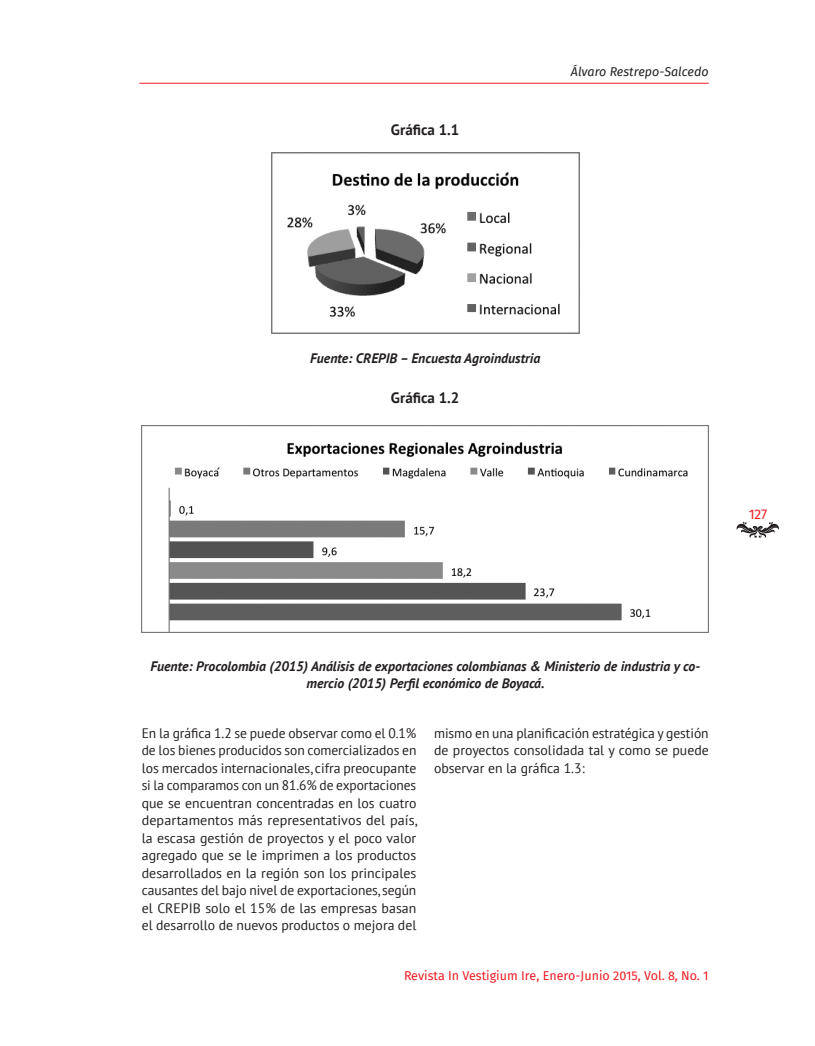
<style>
.page{position:relative;width:815px;height:1046px;background:#fff}
.page>*{position:absolute;margin:0;border:0;box-sizing:border-box;transform-origin:0 0}
.tit_tablas{font:700 15px "PT Sans";color:#231f20}
.parrafos{font:13.75px/17.5px "PT Sans";color:#231f20;text-align:justify}
.fuente_tablas{font:italic 700 13.75px/17.5px "PT Sans";color:#231f20;text-align:center}
.cabezera_izquierda{font:13.75px "Fira Sans";color:#ee1d23}
.t1{font:12.5px "Fira Sans";color:#ee1d23}
.t2{font:italic 12.5px "Fira Sans";color:#231f20}
</style>
<div class="page">
<hr style="left:139px;top:83px;width:570px;height:1px;background:#ee1d23">
<svg style="left:736px;top:521px;width:43px;height:17px"></svg>
<img style="left:271px;top:153px;width:308px;height:180px">
<img style="left:142px;top:425px;width:566px;height:207px">
<p class="tit_tablas" style="left:391px;top:120px;width:70px">Gráfica 1.1</p>
<p class="t2" style="left:571px;top:63px;width:139px">Álvaro Restrepo-Salcedo</p>
<p class="fuente_tablas" style="left:310px;top:349px;width:232px">Fuente: CREPIB – Encuesta Agroindustria</p>
<p class="tit_tablas" style="left:391px;top:388px;width:70px">Gráfica 1.2</p>
<p class="cabezera_izquierda" style="left:749px;top:504px;width:20px">127</p>
<p class="fuente_tablas" style="left:150px;top:656px;width:551px">Fuente: Procolombia (2015) Análisis de exportaciones colombianas &amp; Ministerio de industria y co&shy;mercio (2015) Perfil económico de Boyacá.</p>
<p class="parrafos" style="left:142px;top:723px;width:277px">En la gráfica 1.2 se puede observar como el 0.1% de los bienes producidos son comercializados en los mercados internacionales, cifra preocupante si la comparamos con un 81.6% de exportaciones que se encuentran concentradas en los cuatro departamentos más representativos del país, la escasa gestión de proyectos y el poco valor agregado que se le imprimen a los productos desarrollados en la región son los principales causantes del bajo nivel de exportaciones, según el CREPIB solo el 15% de las empresas basan el desarrollo de nuevos productos o mejora del</p>
<p class="parrafos" style="left:434px;top:723px;width:276px">mismo en una planificación estratégica y gestión de proyectos consolidada tal y como se puede observar en la gráfica 1.3:</p>
<p class="t1" style="left:404px;top:966px;width:306px">Revista In Vestigium Ire, Enero-Junio 2015, Vol. 8, No. 1</p>
</div>
